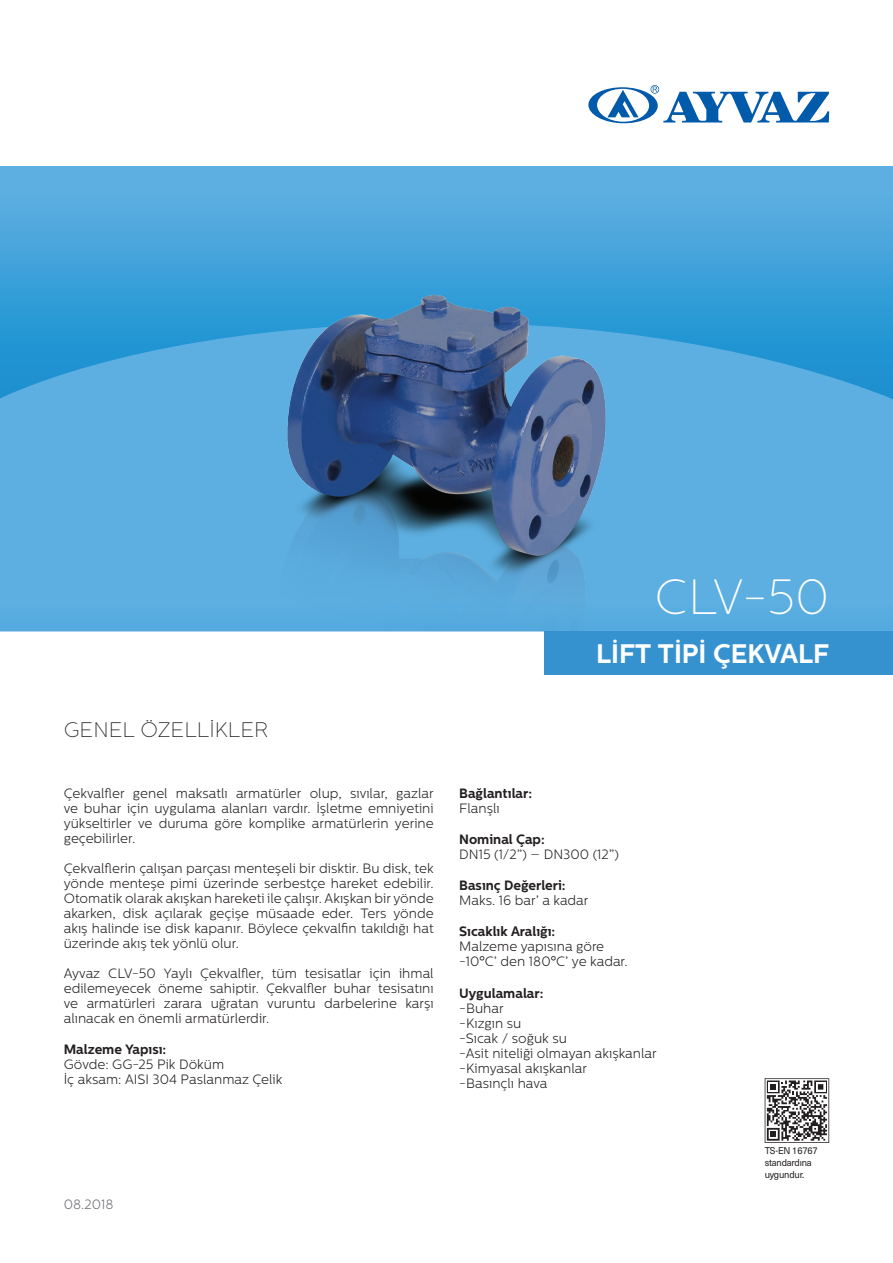
<style>
.page{position:relative;width:893px;height:1263px;background:#fff}
.page>*{position:absolute;margin:0;border:0;box-sizing:border-box;transform-origin:0 0}
.t1{font:100 49.35px "Centrale Sans";color:#fff}
.t2{font:700 26.85px "Centrale Sans";color:#fff}
.t3{font:100 21px "Centrale Sans";color:#231f20}
.t4{font:300 13.5px/15px "Centrale Sans";color:#231f20;text-align:justify}
.t5{font:700 13.5px "Centrale Sans";color:#231f20}
.t6{font:300 13.5px "Centrale Sans";color:#6c6d70}
.t7{font:9.75px "Neue Haas Unica Pro";letter-spacing:-.02em;color:#231f20;scale:.95 1}
.s1{font-family:"Century Gothic";font-weight:400}
</style>
<div class="page">
<svg style="left:0;top:166px;width:893px;height:157px;background:#4ba7dc"></svg>
<svg style="left:0;top:323px;width:893px;height:308px;background:#55abdf"></svg>
<svg style="left:588px;top:85px;width:241px;height:39px"></svg>
<div style="left:544px;top:631px;width:349px;height:43px;background:#3692cf"></div>
<img style="left:261px;top:263px;width:371px;height:368px">
<svg style="left:765px;top:1078px;width:64px;height:65px"></svg>
<p class="t3" style="left:64px;top:718px;width:206px">GENEL ÖZELLİKLER</p>
<p class="t4" style="left:64px;top:785px;width:371px">Çekvalfler genel maksatlı armatürler olup, sıvılar, gazlar ve buhar için uygulama alanları vardır. İşletme emniyetini yükseltirler ve duruma göre komplike armatürlerin yerine geçebilirler.</p>
<p class="t4" style="left:64px;top:860px;width:371px">Çekvalflerin çalışan parçası menteşeli bir disktir. Bu disk, tek yönde menteşe pimi üzerinde serbestçe hareket edebilir.<br>Otomatik olarak akışkan hareketi ile çalışır. Akışkan bir yönde akarken, disk açılarak geçişe müsaade eder. Ters yönde akış halinde ise disk kapanır. Böylece çekvalfin takıldığı hat üzerinde akış tek yönlü olur.</p>
<p class="t4" style="left:64px;top:965px;width:371px">Ayvaz CLV-50 Yaylı Çekvalfler, tüm tesisatlar için ihmal edilemeyecek öneme sahiptir. Çekvalfler buhar tesisatını ve armatürleri zarara uğratan vuruntu darbelerine karşı alınacak en önemli armatürlerdir.</p>
<p class="t5" style="left:64px;top:1041px;width:104px">Malzeme Yapısı:</p>
<p class="t4" style="left:64px;top:1057px;width:162px">Gövde: GG-25 Pik Döküm</p>
<p class="t4" style="left:64px;top:1072px;width:220px">İç aksam: AISI 304 Paslanmaz Çelik</p>
<p class="t6" style="left:64px;top:1197px;width:51px">08.2018</p>
<p class="t1" style="left:654px;top:570px;width:176px">CLV-50</p>
<p class="t2" style="left:596px;top:638px;width:234px">LİFT TİPİ ÇEKVALF</p>
<p class="t5" style="left:459px;top:785px;width:74px">Bağlantılar:</p>
<p class="t4" style="left:459px;top:800px;width:42px">Flanşlı</p>
<p class="t5" style="left:459px;top:831px;width:87px">Nominal Çap:</p>
<p class="t4" style="left:459px;top:847px;width:161px">DN15 (1/2”) – DN300 (12”)</p>
<p class="t5" style="left:459px;top:877px;width:108px">Basınç Değerleri:</p>
<p class="t4" style="left:459px;top:893px;width:131px">Maks. 16 bar’ a kadar</p>
<p class="t5" style="left:459px;top:924px;width:98px">Sıcaklık Aralığı:</p>
<p class="t4" style="left:459px;top:939px;width:146px">Malzeme yapısına göre</p>
<p class="t4" style="left:459px;top:954px;width:170px">-10<span class="s1">°</span>C’ den 180<span class="s1">°</span>C’ ye kadar.</p>
<p class="t5" style="left:459px;top:985px;width:86px">Uygulamalar:</p>
<p class="t4" style="left:459px;top:1000px;width:46px">-Buhar</p>
<p class="t4" style="left:459px;top:1015px;width:64px">-Kızgın su</p>
<p class="t4" style="left:459px;top:1030px;width:109px">-Sıcak / soğuk su</p>
<p class="t4" style="left:459px;top:1045px;width:199px">-Asit niteliği olmayan akışkanlar</p>
<p class="t4" style="left:459px;top:1060px;width:129px">-Kimyasal akışkanlar</p>
<p class="t4" style="left:459px;top:1075px;width:90px">-Basınçlı hava</p>
<p class="t7" style="left:765px;top:1145px;width:57px">TS-EN 16767</p>
<p class="t7" style="left:765px;top:1157px;width:51px">standardına</p>
<p class="t7" style="left:765px;top:1169px;width:43px">uygundur.</p>
</div>
